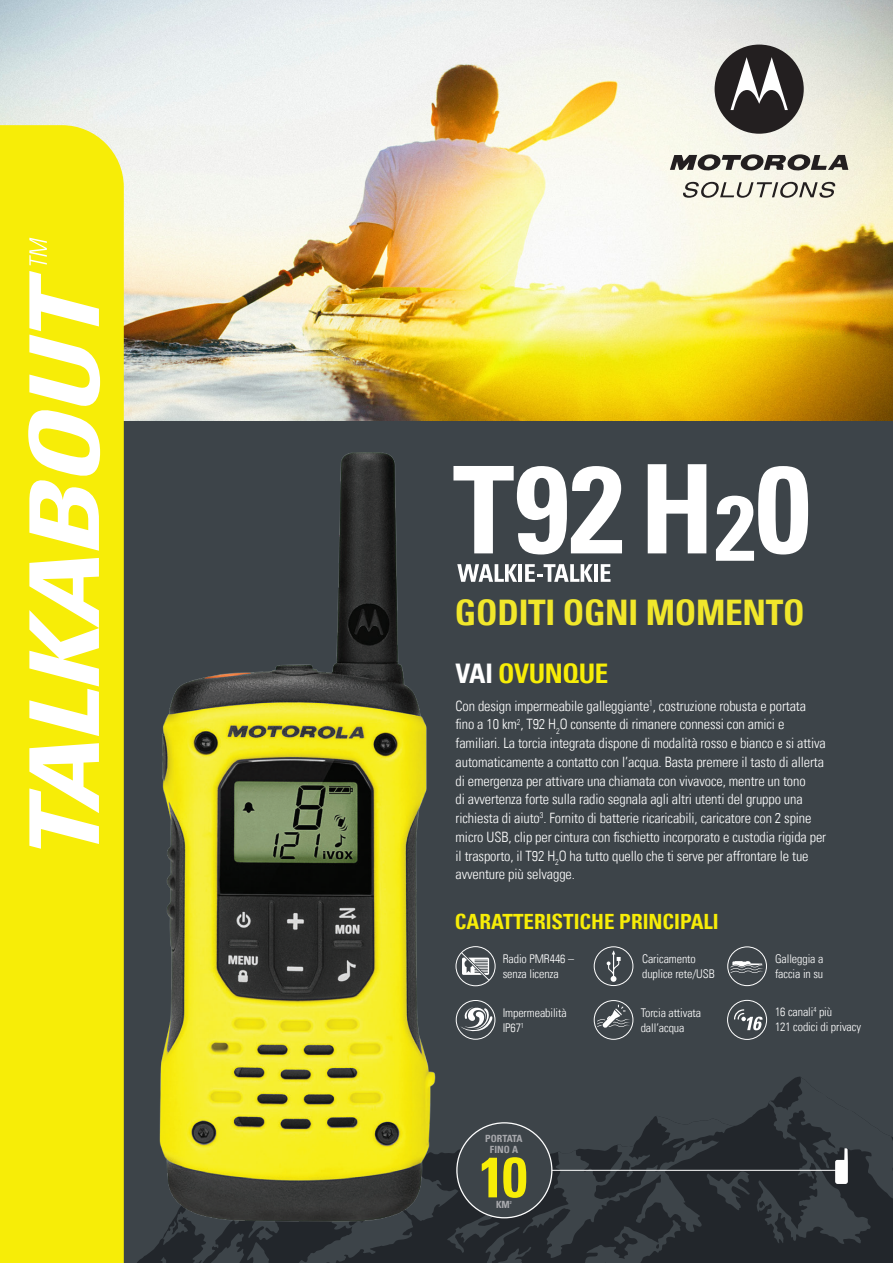
<style>
.page{position:relative;width:893px;height:1263px;background:#3d4449}
.page>*{position:absolute;margin:0;border:0;box-sizing:border-box;transform-origin:0 0}
.t1{font:700 condensed 35.25px "Univers LT";letter-spacing:-.005em;color:#f1e72b}
.t2{font:700 condensed 27px "Univers LT";letter-spacing:-.015em;color:#f7ed07}
.t3{font:700 condensed 21px "Univers LT";color:#f7ed07}
.t4{font:300 condensed 14.25px/18.8px "Univers LT";letter-spacing:-.01em;color:#fff}
.t5{font:300 condensed 12px/15px "Univers LT";letter-spacing:-.01em;color:#fff}
.t6{font:700 condensed 9.9px/10.5px "Univers LT";color:#a8a9ad;text-align:center}
.t7{font:700 condensed 4.35px "Univers LT";color:#a8a9ad}
.s1{color:#fff}
</style>
<div class="page">
<img style="left:0;top:0;width:893px;height:421px">
<svg style="left:750px;top:1076px;width:50px;height:187px"></svg>
<div style="left:0;top:125px;width:124px;height:1138px;background:#f7ed07"></div>
<svg style="left:29px;top:743px;width:70px;height:106px;background:#fbf794"></svg>
<svg style="left:29px;top:558px;width:70px;height:178px;background:#fbf68a"></svg>
<svg style="left:28px;top:271px;width:72px;height:280px;background:#faf580"></svg>
<svg style="left:29px;top:238px;width:18px;height:27px"></svg>
<svg style="left:715px;top:45px;width:89px;height:89px;background:#666463"></svg>
<svg style="left:670px;top:154px;width:178px;height:17px;background:#85837d"></svg>
<svg style="left:683px;top:182px;width:152px;height:16px;background:#b8b6ab"></svg>
<img style="left:160px;top:452px;width:276px;height:664px">
<svg style="left:756px;top:1077px;width:137px;height:186px"></svg>
<hr style="left:486px;top:1170px;width:352px;height:1px;background:#fff">
<svg style="left:137px;top:1116px;width:613px;height:147px"></svg>
<div style="left:727px;top:1000px;width:40px;height:40px;border:1px solid #fff;border-radius:50%"></div>
<svg style="left:734px;top:1009px;width:29px;height:21px"></svg>
<div style="left:456px;top:946px;width:40px;height:40px;border:1px solid #fff;border-radius:50%"></div>
<svg style="left:461px;top:952px;width:28px;height:28px"></svg>
<svg style="left:457px;top:564px;width:60px;height:18px"></svg>
<hr style="left:519px;top:564px;width:3px;height:18px;background:#fff">
<svg style="left:525px;top:564px;width:68px;height:18px"></svg>
<hr style="left:594px;top:564px;width:4px;height:18px;background:#fff">
<svg style="left:601px;top:564px;width:9px;height:18px"></svg>
<div style="left:727px;top:946px;width:40px;height:40px;border:1px solid #fff;border-radius:50%"></div>
<svg style="left:730px;top:961px;width:33px;height:12px"></svg>
<div style="left:594px;top:1000px;width:39px;height:40px;border:1px solid #fff;border-radius:50%"></div>
<svg style="left:597px;top:1005px;width:34px;height:23px"></svg>
<div style="left:456px;top:1000px;width:39px;height:40px;border:1px solid #fff;border-radius:50%"></div>
<svg style="left:460px;top:1007px;width:33px;height:25px"></svg>
<div style="left:594px;top:946px;width:39px;height:40px;border:1px solid #fff;border-radius:50%"></div>
<svg style="left:607px;top:950px;width:14px;height:32px"></svg>
<svg style="left:453px;top:466px;width:169px;height:88px"></svg>
<svg style="left:648px;top:464px;width:58px;height:89px"></svg>
<svg style="left:716px;top:466px;width:92px;height:95px"></svg>
<p class="t1" style="left:455px;top:590px;width:351px">GODITI OGNI MOMENTO</p>
<p class="t2" style="left:456px;top:657px;width:154px"><span class="s1">VAI</span> OVUNQUE</p>
<p class="t4" style="left:456px;top:696px;width:372px">Con design impermeabile galleggiante<sup>1</sup>, costruzione robusta e portata fino a 10 km<sup>2</sup>, T92 H<sub>2</sub>O consente di rimanere connessi con amici e familiari. La torcia integrata dispone di modalità rosso e bianco e si attiva automaticamente a contatto con l’acqua. Basta premere il tasto di allerta di emergenza per attivare una chiamata con vivavoce, mentre un tono<br>di avvertenza forte sulla radio segnala agli altri utenti del gruppo una richiesta di aiuto<sup>3</sup>. Fornito di batterie ricaricabili, caricatore con 2 spine micro USB, clip per cintura con fischietto incorporato e custodia rigida per il trasporto, il T92 H<sub>2</sub>O ha tutto quello che ti serve per affrontare le tue avventure più selvagge.</p>
<p class="t3" style="left:455px;top:909px;width:265px">CARATTERISTICHE PRINCIPALI</p>
<p class="t5" style="left:503px;top:951px;width:73px">Radio PMR446 – senza licenza</p>
<p class="t5" style="left:775px;top:951px;width:50px">Galleggia a faccia in su</p>
<p class="t5" style="left:641px;top:1005px;width:62px">Torcia attivata dall’acqua</p>
<p class="t5" style="left:642px;top:951px;width:74px">Caricamento duplice rete/USB</p>
<p class="t5" style="left:775px;top:1004px;width:88px">16 canali<sup>4</sup> più<br>121 codici di privacy</p>
<p class="t5" style="left:503px;top:1005px;width:66px">Impermeabilità<br>IP67<sup>1</sup></p>
<p class="t6" style="left:485px;top:1133px;width:39px">PORTATA<br>FINO A</p>
<p class="t6" style="left:496px;top:1199px;width:15px">KM</p>
<p class="t7" style="left:510px;top:1200px;width:3px">2</p>
</div>
